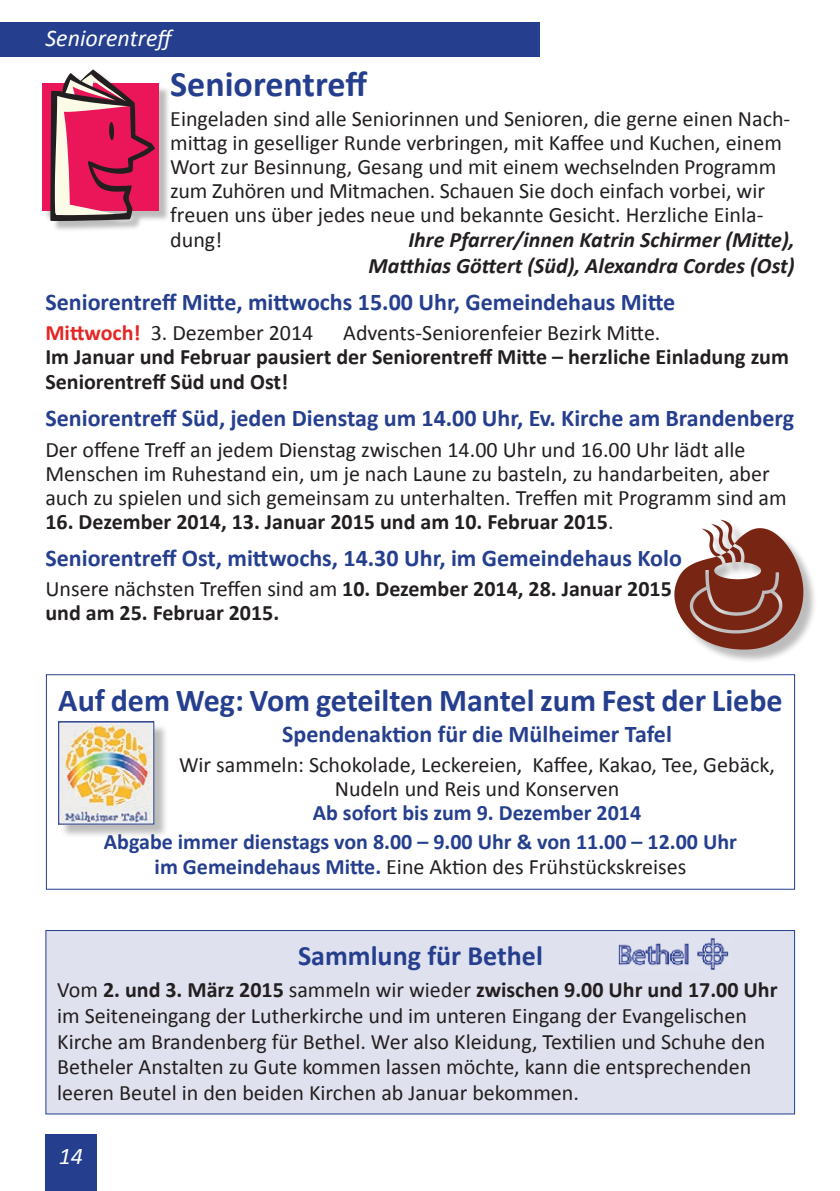
<style>
.page{position:relative;width:840px;height:1191px;background:#fff}
.page>*{position:absolute;margin:0;border:0;box-sizing:border-box;transform-origin:0 0}
.t1{font:700 36px "Calibri";color:#253f8e}
.t2{font:700 32px "Calibri";color:#253f8e}
.t3{font:700 28px "Calibri";color:#253f8e}
.t4{font:700 24px "Calibri";color:#253f8e}
.t5{font:italic 24px "Calibri";color:#fff}
.t6{font:22px/24.4px "Calibri";color:#231f20}
.t7{font:700 22px/25.6px "Calibri";color:#231f20}
.t8{font:700 22px/29.6px "Calibri";color:#253f8e}
.t9{font:italic 700 22px/25.6px "Calibri";color:#231f20;text-align:right}
.s1{font-weight:700;color:#e42625}
.s2{font-weight:400}
.s3{font-weight:700;color:#253f8e}
.s4{font-weight:700}
</style>
<div class="page">
<div style="left:0;top:23px;width:539px;height:34px;background:#253f8e"></div>
<div style="left:45px;top:1134px;width:51px;height:57px;background:#253f8e"></div>
<div style="left:675px;top:522px;width:141px;height:142px;background:#231f20;opacity:.3"></div>
<svg style="left:674px;top:519px;width:128px;height:130px"></svg>
<div style="left:44px;top:72px;width:126px;height:160px;background:#231f20;opacity:.3"></div>
<div style="left:42px;top:84px;width:117px;height:127px;background:#ea1659"></div>
<svg style="left:50px;top:69px;width:105px;height:152px"></svg>
<div style="left:45px;top:930px;width:749px;height:184px;background:#e0e1ee;border:1px solid #253f8e"></div>
<img style="left:618px;top:938px;width:111px;height:32px">
<div style="left:46px;top:674px;width:748px;height:215px;border:1px solid #253f8e"></div>
<div style="left:60px;top:723px;width:108px;height:115px;background:#231f20;opacity:.3"></div>
<img style="left:60px;top:723px;width:92px;height:99px">
<div style="left:58px;top:721px;width:96px;height:103px;border:1px solid #253f8e"></div>
<p class="t5" style="left:45px;top:22px;width:132px">Seniorentreff</p>
<h1 class="t1" style="left:170px;top:61px;width:198px">Seniorentreff</h1>
<p class="t6" style="left:170px;top:106px;width:621px">Eingeladen sind alle Seniorinnen und Senioren, die gerne einen Nach&shy;mittag in geselliger Runde verbringen, mit Kaffee und Kuchen, einem Wort zur Besinnung, Gesang und mit einem wechselnden Programm zum Zuhören und Mitmachen. Schauen Sie doch einfach vorbei, wir freuen uns über jedes neue und bekannte Gesicht. Herzliche Einla&shy;dung!</p>
<p class="t9" style="left:368px;top:227px;width:427px">Ihre Pfarrer/innen Katrin Schirmer (Mitte),<br>Matthias Göttert (Süd), Alexandra Cordes (Ost)</p>
<p class="t4" style="left:45px;top:286px;width:631px">Seniorentreff Mitte, mittwochs 15.00 Uhr, Gemeindehaus Mitte</p>
<p class="t6" style="left:45px;top:320px;width:269px"><span class="s1">Mittwoch!</span> 3. Dezember 2014</p>
<p class="t6" style="left:343px;top:320px;width:318px">Advents-Seniorenfeier Bezirk Mitte.</p>
<p class="t7" style="left:45px;top:343px;width:744px">Im Januar und Februar pausiert der Seniorentreff Mitte – herzliche Einladung zum<br>Seniorentreff Süd und Ost!</p>
<p class="t4" style="left:45px;top:403px;width:749px">Seniorentreff Süd, jeden Dienstag um 14.00 Uhr, Ev. Kirche am Brandenberg</p>
<p class="t6" style="left:45px;top:438px;width:742px">Der offene Treff an jedem Dienstag zwischen 14.00 Uhr und 16.00 Uhr lädt alle<br>Menschen im Ruhestand ein, um je nach Laune zu basteln, zu handarbeiten, aber auch zu spielen und sich gemeinsam zu unterhalten. Treffen mit Programm sind am</p>
<p class="t7" style="left:45px;top:509px;width:569px">16. Dezember 2014, 13. Januar 2015 und am 10. Februar 2015<span class="s2">.</span></p>
<p class="t4" style="left:45px;top:543px;width:637px">Seniorentreff Ost, mittwochs, 14.30 Uhr, im Gemeindehaus Kolo</p>
<p class="t7" style="left:45px;top:577px;width:627px;line-height:24px"><span class="s2">Unsere nächsten Treffen sind am</span> 10. Dezember 2014, 28. Januar 2015 und am 25. Februar 2015.</p>
<h2 class="t2" style="left:58px;top:679px;width:725px">Auf dem Weg: Vom geteilten Mantel zum Fest der Liebe</h2>
<p class="t4" style="left:282px;top:719px;width:391px">Spendenaktion für die Mülheimer Tafel</p>
<p class="t6" style="left:179px;top:752px;width:597px;text-align:center">Wir sammeln: Schokolade, Leckereien, Kaffee, Kakao, Tee, Gebäck,<br>Nudeln und Reis und Konserven</p>
<p class="t8" style="left:104px;top:797px;width:634px;text-indent:209px">Ab sofort bis zum 9. Dezember 2014<br>Abgabe immer dienstags von 8.00 – 9.00 Uhr &amp; von 11.00 – 12.00 Uhr</p>
<p class="t6" style="left:154px;top:854px;width:533px"><span class="s3">im Gemeindehaus Mitte.</span> Eine Aktion des Frühstückskreises</p>
<p class="t3" style="left:298px;top:938px;width:246px">Sammlung für Bethel</p>
<p class="t6" style="left:57px;top:976px;width:721px;line-height:25.8px">Vom <span class="s4">2. und 3. März 2015</span> sammeln wir wieder <span class="s4">zwischen 9.00 Uhr und 17.00 Uhr </span>im Seiteneingang der Lutherkirche und im unteren Eingang der Evangelischen Kirche am Brandenberg für Bethel. Wer also Kleidung, Textilien und Schuhe den Betheler Anstalten zu Gute kommen lassen möchte, kann die entsprechenden leeren Beutel in den beiden Kirchen ab Januar bekommen.</p>
<p class="t5" style="left:59px;top:1139px;width:26px">14</p>
</div>
